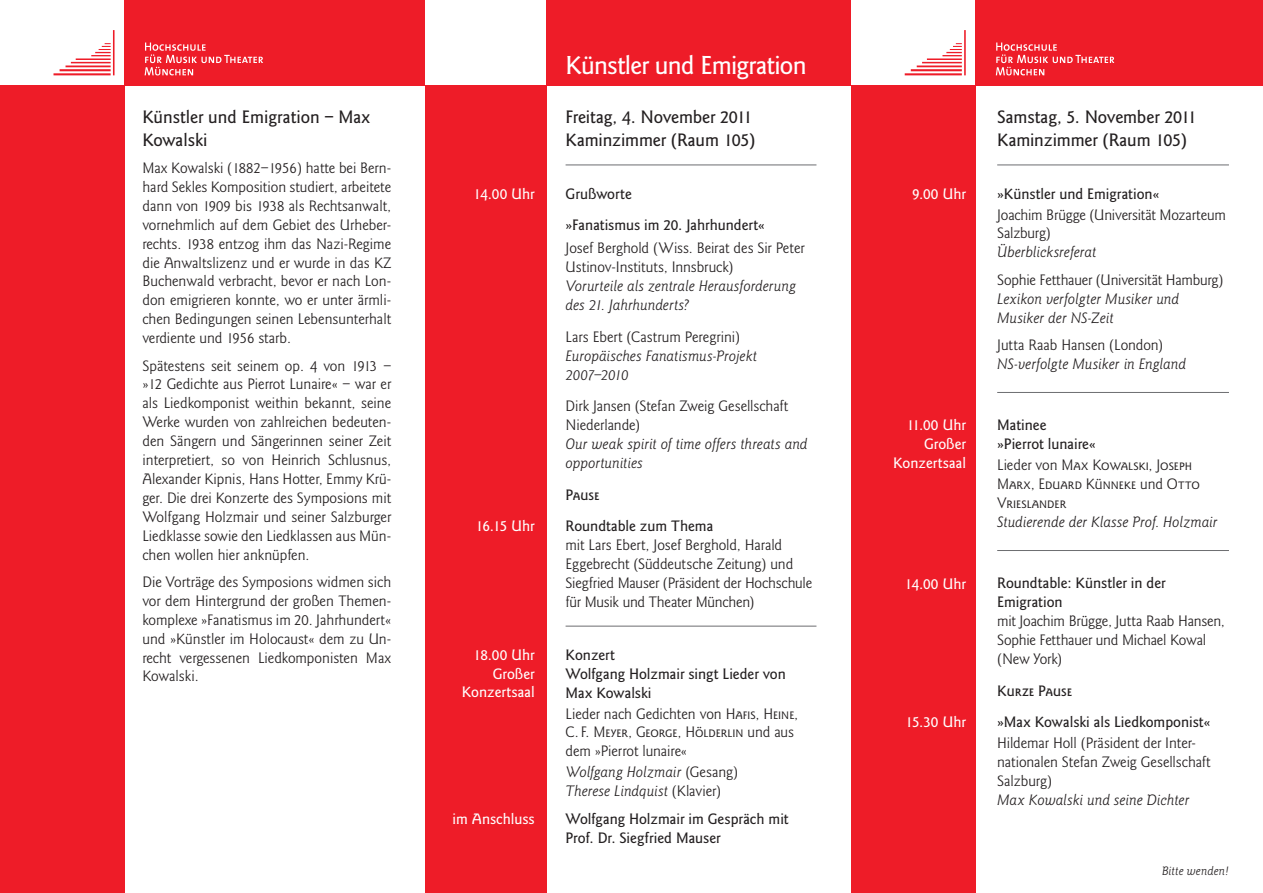
<style>
.page{position:relative;width:1263px;height:893px;background:#fff}
.page>*{position:absolute;margin:0;border:0;box-sizing:border-box;transform-origin:0 0}
.t1{font:500 27px "Goudy Sans EF";letter-spacing:-.03em;color:#fff}
.t2{font:500 18.75px/22.5px "Goudy Sans EF";letter-spacing:-.005em;color:#231f20}
.t3{font:15.75px/18.9px "Goudy Sans EF";letter-spacing:-.005em;color:#231f20}
.t4{font:italic 15.75px/18.9px "Goudy Sans EF";color:#231f20}
.t5{font:500 15.75px/18.9px "Goudy Sans EF";letter-spacing:-.005em;color:#231f20}
.t6{font:500 15.75px/18.9px "Goudy Sans EF";letter-spacing:-.005em;color:#fff;text-align:right}
.t7{font:15.75px/18.9px "Goudy Sans EF Book SC";color:#231f20}
.t8{font:15.75px "Goudy Sans EF Medium SC";color:#231f20}
.t9{font:italic 12.75px "Goudy Sans EF";letter-spacing:.01em;color:#231f20}
.s1{font-family:"Goudy Sans EF Book SC"}
.s2{font-family:"Goudy Sans EF"}
.s3{font-style:italic}
.s4{font-weight:400;font-style:italic}
.s5{font-weight:400}
</style>
<div class="page">
<div style="left:0;top:85px;width:124px;height:808px;background:#ee1c28"></div>
<div style="left:851px;top:85px;width:124px;height:808px;background:#ee1c28"></div>
<div style="left:425px;top:85px;width:121px;height:808px;background:#ee1c28"></div>
<div style="left:124px;top:0;width:301px;height:85px;background:#ee1c28"></div>
<div style="left:975px;top:0;width:288px;height:85px;background:#ee1c28"></div>
<svg style="left:91px;top:43px;width:20px;height:13px"></svg>
<hr style="left:60px;top:69px;width:51px;height:2px;background:#ee1c28">
<hr style="left:66px;top:66px;width:45px;height:1px;background:#ee1c28">
<hr style="left:71px;top:62px;width:40px;height:1px;background:#ee1c28">
<hr style="left:76px;top:58px;width:35px;height:2px;background:#ee1c28">
<hr style="left:54px;top:73px;width:57px;height:2px;background:#ee1c28">
<hr style="left:113px;top:30px;width:2px;height:45px;background:#ee1c28">
<svg style="left:942px;top:43px;width:20px;height:13px"></svg>
<hr style="left:911px;top:69px;width:51px;height:2px;background:#ee1c28">
<hr style="left:917px;top:66px;width:45px;height:1px;background:#ee1c28">
<hr style="left:922px;top:62px;width:40px;height:1px;background:#ee1c28">
<hr style="left:927px;top:58px;width:35px;height:2px;background:#ee1c28">
<hr style="left:905px;top:73px;width:57px;height:2px;background:#ee1c28">
<hr style="left:964px;top:30px;width:2px;height:45px;background:#ee1c28">
<svg style="left:145px;top:43px;width:118px;height:32px"></svg>
<svg style="left:996px;top:43px;width:118px;height:32px"></svg>
<hr style="left:566px;top:165px;width:250px;height:1px;background:#6c6d70">
<hr style="left:566px;top:626px;width:250px;height:1px;background:#6c6d70">
<div style="left:546px;top:0;width:304px;height:85px;background:#ee1c28"></div>
<hr style="left:997px;top:165px;width:232px;height:1px;background:#6c6d70">
<hr style="left:997px;top:392px;width:232px;height:1px;background:#6c6d70">
<hr style="left:997px;top:550px;width:232px;height:1px;background:#6c6d70">
<p class="t2" style="left:142px;top:106px;width:229px">Künstler und Emigration – Max<br>Kowalski</p>
<p class="t3" style="left:142px;top:159px;width:250px;text-align:justify">Max Kowalski (1882–1956) hatte bei Bern&shy;hard Sekles Komposition studiert, arbeitete dann von 1909 bis 1938 als Rechtsanwalt, vornehmlich auf dem Gebiet des Urheber&shy;rechts. 1938 entzog ihm das Nazi-Regime die Anwaltslizenz und er wurde in das KZ Buchenwald verbracht, bevor er nach Lon&shy;don emigrieren konnte, wo er unter ärmli&shy;chen Bedingungen seinen Lebensunterhalt verdiente und 1956 starb.</p>
<p class="t3" style="left:142px;top:356px;width:250px;text-align:justify">Spätestens seit seinem op. 4 von 1913 – »12 Gedichte aus Pierrot Lunaire« – war er als Liedkomponist weithin bekannt, seine Werke wurden von zahlreichen bedeuten&shy;den Sängern und Sängerinnen seiner Zeit interpretiert, so von Heinrich Schlusnus, Alexander Kipnis, Hans Hotter, Emmy Krü&shy;ger. Die drei Konzerte des Symposions mit Wolfgang Holzmair und seiner Salzburger Liedklasse sowie den Liedklassen aus Mün&shy;chen wollen hier anknüpfen.</p>
<p class="t3" style="left:142px;top:573px;width:250px;text-align:justify">Die Vorträge des Symposions widmen sich vor dem Hintergrund der großen Themen&shy;komplexe »Fanatismus im 20. Jahrhundert« und »Künstler im Holocaust« dem zu Un&shy;recht vergessenen Liedkomponisten Max Kowalski.</p>
<p class="t6" style="left:473px;top:184px;width:63px">14.00 Uhr</p>
<p class="t6" style="left:476px;top:517px;width:60px">16.15 Uhr</p>
<p class="t6" style="left:462px;top:645px;width:74px">18.00 Uhr<br>Großer<br>Konzertsaal</p>
<p class="t6" style="left:453px;top:809px;width:84px">im Anschluss</p>
<h1 class="t1" style="left:566px;top:50px;width:243px">Künstler und Emigration</h1>
<p class="t2" style="left:566px;top:106px;width:192px">Freitag, 4. November 2011<br>Kaminzimmer (Raum 105)</p>
<p class="t5" style="left:566px;top:178px;width:201px;line-height:31.7px">Grußworte<br>»Fanatismus im 20. Jahrhundert«</p>
<p class="t3" style="left:566px;top:239px;width:241px">Josef Berghold (Wiss. Beirat des Sir Peter<br>Ustinov-Instituts, Innsbruck)</p>
<p class="t4" style="left:566px;top:277px;width:232px">Vorurteile als zentrale Herausforderung des 21. Jahrhunderts?</p>
<p class="t3" style="left:566px;top:327px;width:176px">Lars Ebert (Castrum Peregrini)</p>
<p class="t4" style="left:566px;top:346px;width:193px">Europäisches Fanatismus-Projekt<br>2007–2010</p>
<p class="t3" style="left:566px;top:397px;width:224px">Dirk Jansen (Stefan Zweig Gesellschaft<br>Niederlande)</p>
<p class="t4" style="left:566px;top:435px;width:243px">Our weak spirit of time offers threats and opportunities</p>
<p class="t8" style="left:566px;top:485px;width:35px">Pause</p>
<p class="t5" style="left:566px;top:517px;width:149px">Roundtable zum Thema</p>
<p class="t3" style="left:566px;top:536px;width:248px">mit Lars Ebert, Josef Berghold, Harald Eggebrecht (Süddeutsche Zeitung) und Siegfried Mauser (Präsident der Hochschule für Musik und Theater München)</p>
<p class="t5" style="left:566px;top:645px;width:222px">Konzert<br>Wolfgang Holzmair singt Lieder von<br>Max Kowalski</p>
<p class="t3" style="left:566px;top:704px;width:234px">Lieder nach Gedichten von <span class="s1">Hafis, Heine,</span></p>
<p class="t7" style="left:566px;top:723px;width:230px">C.F. Meyer, George, Hölderlin <span class="s2">und aus</span></p>
<p class="t3" style="left:566px;top:741px;width:174px;line-height:21px">dem »Pierrot lunaire«<br><span class="s3">Wolfgang Holzmair</span> (Gesang)</p>
<p class="t5" style="left:566px;top:778px;width:225px;line-height:27.5px"><span class="s4">Therese Lindquist</span> <span class="s5">(Klavier)<br></span>Wolfgang Holzmair im Gespräch mit</p>
<p class="t5" style="left:566px;top:828px;width:157px">Prof. Dr. Siegfried Mauser</p>
<p class="t6" style="left:912px;top:184px;width:55px">9.00 Uhr</p>
<p class="t6" style="left:893px;top:416px;width:74px">11.00 Uhr<br>Großer<br>Konzertsaal</p>
<p class="t6" style="left:905px;top:574px;width:63px">14.00 Uhr</p>
<p class="t6" style="left:905px;top:713px;width:62px">15.30 Uhr</p>
<p class="t2" style="left:997px;top:106px;width:201px">Samstag, 5. November 2011<br>Kaminzimmer (Raum 105)</p>
<p class="t5" style="left:997px;top:184px;width:164px">»Künstler und Emigration«</p>
<p class="t3" style="left:997px;top:205px;width:230px">Joachim Brügge (Universität Mozarteum<br>Salzburg)</p>
<p class="t4" style="left:997px;top:243px;width:101px">Überblicksreferat</p>
<p class="t3" style="left:997px;top:270px;width:228px">Sophie Fetthauer (Universität Hamburg)</p>
<p class="t4" style="left:997px;top:290px;width:183px">Lexikon verfolgter Musiker und<br>Musiker der NS-Zeit</p>
<p class="t3" style="left:997px;top:336px;width:167px">Jutta Raab Hansen (London)</p>
<p class="t4" style="left:997px;top:355px;width:190px">NS-verfolgte Musiker in England</p>
<p class="t5" style="left:997px;top:416px;width:100px">Matinee »Pierrot lunaire«</p>
<p class="t7" style="left:997px;top:456px;width:204px"><span class="s2">Lieder von</span> Max Kowalski, Joseph<br>Marx, Eduard Künneke <span class="s2">und</span> Otto<br>Vrieslander</p>
<p class="t4" style="left:997px;top:513px;width:222px">Studierende der Klasse Prof. Holzmair</p>
<p class="t5" style="left:997px;top:574px;width:170px">Roundtable: Künstler in der<br>Emigration</p>
<p class="t3" style="left:997px;top:612px;width:229px">mit Joachim Brügge, Jutta Raab Hansen,<br>Sophie Fetthauer und Michael Kowal (New York)</p>
<p class="t8" style="left:997px;top:681px;width:76px">Kurze Pause</p>
<p class="t5" style="left:997px;top:713px;width:215px">»Max Kowalski als Liedkomponist«</p>
<p class="t3" style="left:997px;top:734px;width:215px">Hildemar Holl (Präsident der Inter&shy;nationalen Stefan Zweig Gesellschaft<br>Salzburg)</p>
<p class="t4" style="left:997px;top:791px;width:194px">Max Kowalski und seine Dichter</p>
<p class="t9" style="left:1162px;top:864px;width:68px">Bitte wenden!</p>
</div>
